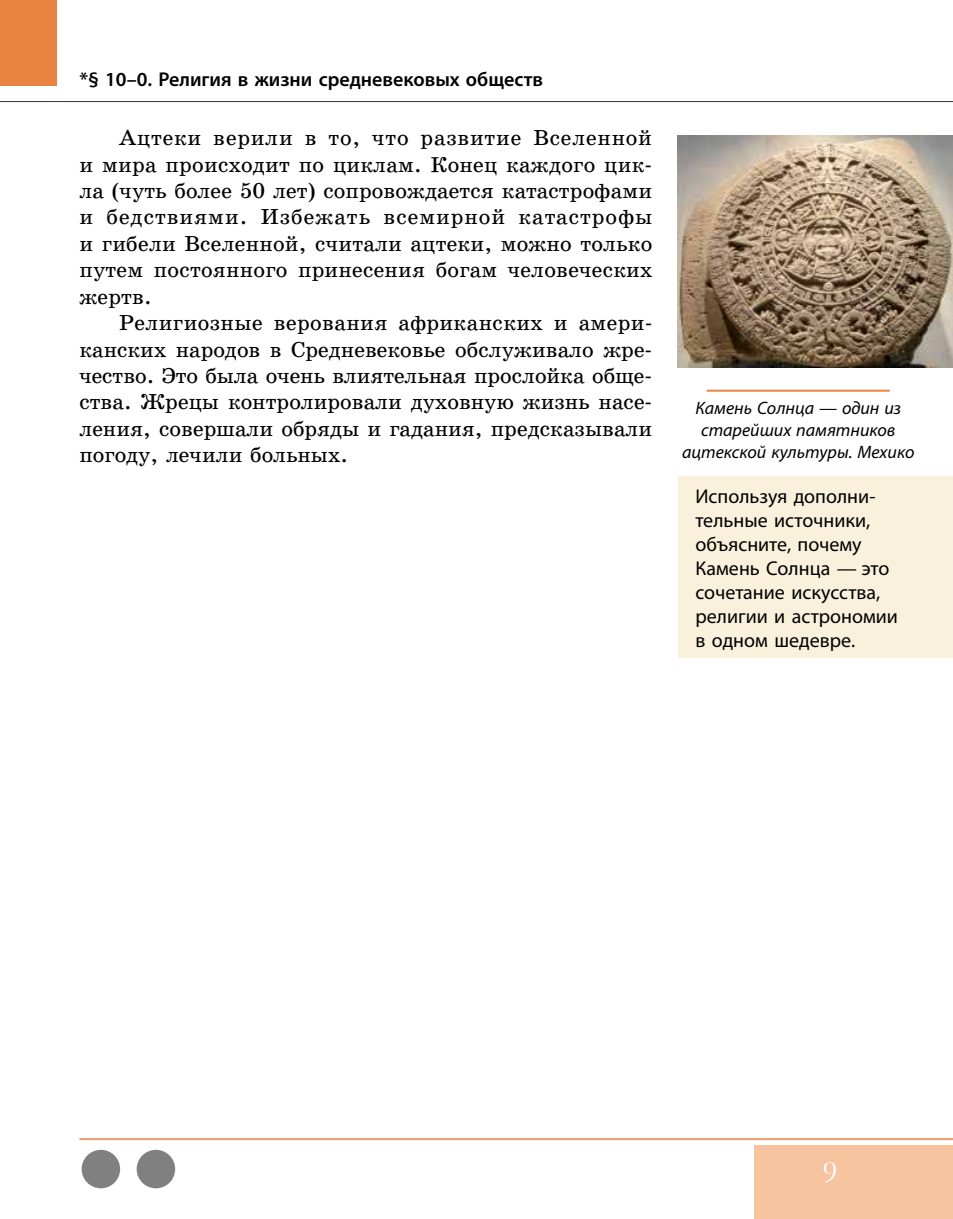
<style>
.page{position:relative;width:953px;height:1219px;background:#fff}
.page>*{position:absolute;margin:0;border:0;box-sizing:border-box;transform-origin:0 0}
.t1{font:32px "Garamond";color:#fff}
.t2{font:22px/26.4px "School Book Web";letter-spacing:.01em;color:#000;text-align:justify}
.t3{font:20px/24px "Myriad Pro";color:#000}
.t4{font:600 20px "Myriad Pro";color:#000}
.t5{font:italic 18px/21.6px "Myriad Pro";color:#000;text-align:center}
</style>
<div class="page">
<hr style="left:0;top:101px;width:952px;height:1px;background:#000">
<div style="left:0;top:0;width:57px;height:86px;background:#e98442"></div>
<div style="left:754px;top:1145px;width:198px;height:74px;background:#f6c49f"></div>
<div style="left:82px;top:1150px;width:38px;height:38px;background:#808080;border-radius:50%"></div>
<div style="left:137px;top:1150px;width:38px;height:38px;background:#808080;border-radius:50%"></div>
<hr style="left:79px;top:1138px;width:873px;height:2px;background:#e98442">
<img style="left:677px;top:135px;width:275px;height:233px">
<hr style="left:706px;top:390px;width:183px;height:2px;background:#e98442">
<div style="left:678px;top:476px;width:274px;height:182px;background:#faf1dd"></div>
<p class="t4" style="left:79px;top:67px;width:465px">*§ 10–0. Религия в жизни средневековых обществ</p>
<p class="t2" style="left:79px;top:125px;width:574px;text-indent:40px">Ацтеки верили в то, что развитие Вселенной и мира происходит по циклам. Конец каждого цик&shy;ла (чуть более 50 лет) сопровождается катастрофами и бедствиями. Избежать всемирной катастрофы и гибели Вселенной, считали ацтеки, можно только путем постоянного принесения богам человеческих жертв.</p>
<p class="t2" style="left:79px;top:310px;width:574px;text-indent:40px">Религиозные верования африканских и амери&shy;канских народов в Средневековье обслуживало жре&shy;чество. Это была очень влиятельная прослойка обще&shy;ства. Жрецы контролировали духовную жизнь насе&shy;ления, совершали обряды и гадания, предсказывали погоду, лечили больных.</p>
<p class="t5" style="left:682px;top:397px;width:234px">Камень Солнца — один из старейших памятников ацтекской культуры. Мехико</p>
<p class="t3" style="left:695px;top:484px;width:204px">Используя дополни&shy;тельные источники, объясните, почему<br>Камень Солнца — это сочетание искусства, религии и астрономии в одном шедевре.</p>
<h1 class="t1" style="left:822px;top:1150px;width:17px">9</h1>
</div>
